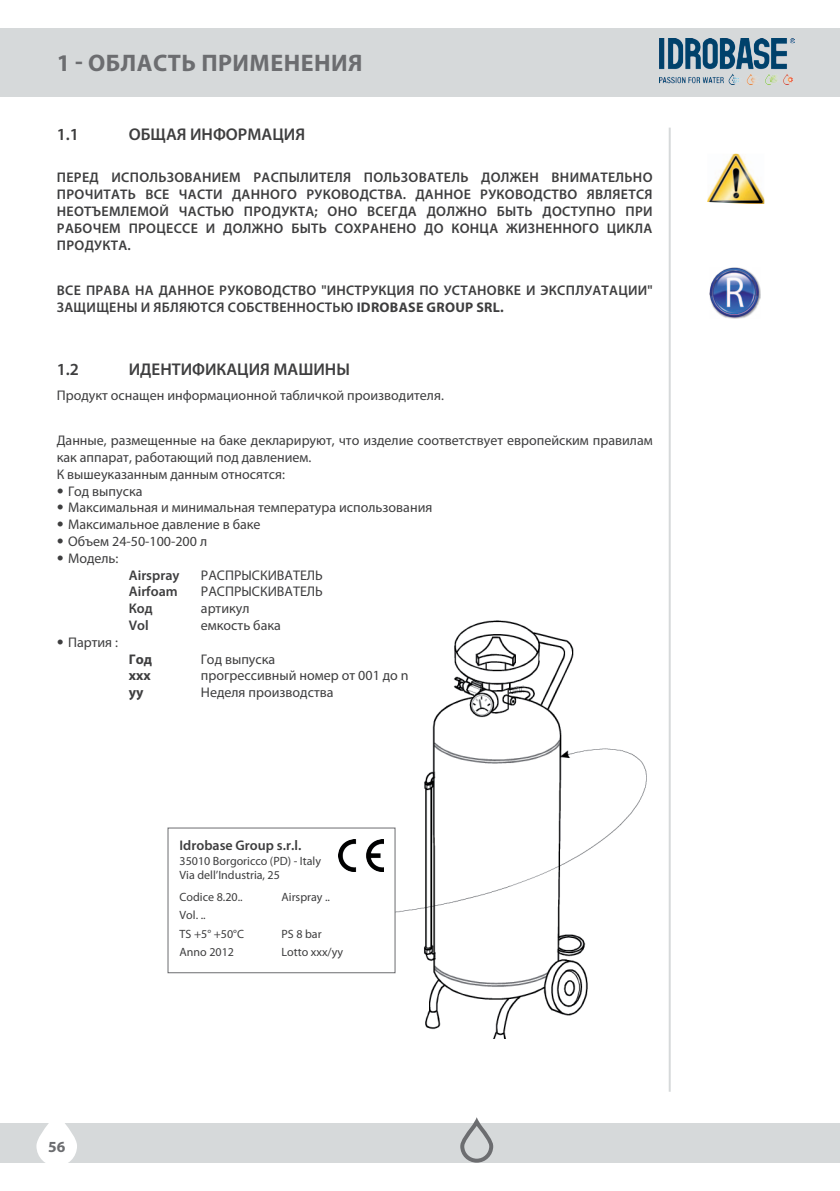
<style>
.page{position:relative;width:840px;height:1191px;background:#fff}
.page>*{position:absolute;margin:0;border:0;box-sizing:border-box;transform-origin:0 0}
.t1{font:700 24px "Myriad Pro";letter-spacing:.02em;color:#6c6d70}
.t2{font:600 17px "Myriad Pro";color:#3e3e3f}
.t3{font:700 15.4px "Myriad Pro";color:#6c6d70}
.t4{font:14px/16.8px "Myriad Pro";color:#3e3e3f}
.t5{font:600 14px/16.8px "Myriad Pro";letter-spacing:.02em;color:#3e3e3f;text-align:justify}
.t6{font:600 14px "Myriad Pro";color:#3e3e3f}
.t7{font:700 14px "Myriad Pro";color:#3e3e3f}
.t8{font:12px/14.4px "Myriad Pro";color:#3e3e3f}
.s1{font-weight:700}
.s2{font-family:"Helvetica Neue LT Std";font-stretch:condensed}
</style>
<div class="page">
<div style="left:0;top:1123px;width:839px;height:39px;background:#d6d9da"></div>
<div style="left:0;top:28px;width:839px;height:68px;background:#d6d9da"></div>
<svg style="left:36px;top:1123px;width:41px;height:40px"></svg>
<svg style="left:460px;top:1117px;width:33px;height:45px"></svg>
<hr style="left:668px;top:128px;width:2px;height:963px;background:#d6d9da">
<img style="left:707px;top:154px;width:56px;height:50px">
<img style="left:709px;top:267px;width:51px;height:51px">
<img style="left:395px;top:620px;width:252px;height:418px">
<div style="left:168px;top:827px;width:227px;height:146px;border:1px solid #6c6d70"></div>
<img style="left:338px;top:839px;width:45px;height:32px">
<img style="left:659px;top:38px;width:135px;height:46px">
<h1 class="t1" style="left:57px;top:48px;width:307px">1 - ОБЛАСТЬ ПРИМЕНЕНИЯ</h1>
<p class="t2" style="left:57px;top:124px;width:24px">1.1</p>
<p class="t2" style="left:129px;top:124px;width:178px">ОБЩАЯ ИНФОРМАЦИЯ</p>
<p class="t5" style="left:57px;top:169px;width:597px">ПЕРЕД ИСПОЛЬЗОВАНИЕМ РАСПЫЛИТЕЛЯ ПОЛЬЗОВАТЕЛЬ ДОЛЖЕН ВНИМАТЕЛЬНО ПРОЧИТАТЬ ВСЕ ЧАСТИ ДАННОГО РУКОВОДСТВА. ДАННОЕ РУКОВОДСТВО ЯВЛЯЕТСЯ НЕОТЪЕМЛЕМОЙ ЧАСТЬЮ ПРОДУКТА; ОНО ВСЕГДА ДОЛЖНО БЫТЬ ДОСТУПНО ПРИ РАБОЧЕМ ПРОЦЕССЕ И ДОЛЖНО БЫТЬ СОХРАНЕНО ДО КОНЦА ЖИЗНЕННОГО ЦИКЛА ПРОДУКТА.</p>
<p class="t5" style="left:57px;top:281px;width:597px">ВСЕ ПРАВА НА ДАННОЕ РУКОВОДСТВО "ИНСТРУКЦИЯ ПО УСТАНОВКЕ И ЭКСПЛУАТАЦИИ"<br>ЗАЩИЩЕНЫ И ЯБЛЯЮТСЯ СОБСТВЕННОСТЬЮ <span class="s1">IDROBASE GROUP SRL.</span></p>
<p class="t2" style="left:57px;top:358px;width:24px">1.2</p>
<p class="t2" style="left:129px;top:358px;width:223px">ИДЕНТИФИКАЦИЯ МАШИНЫ</p>
<p class="t4" style="left:57px;top:386px;width:388px">Продукт оснащен информационной табличкой производителя.</p>
<p class="t4" style="left:57px;top:432px;width:597px">Данные, размещенные на баке декларируют, что изделие соответствует европейским правилам как аппарат, работающий под давлением.<br>К вышеуказанным данным относятся:</p>
<p class="t4" style="left:57px;top:482px;width:87px"><span class="s2">•</span> Год выпуска</p>
<p class="t4" style="left:57px;top:499px;width:377px"><span class="s2">•</span> Максимальная и минимальная температура использования</p>
<p class="t4" style="left:57px;top:516px;width:205px"><span class="s2">•</span> Максимальное давление в баке</p>
<p class="t4" style="left:57px;top:532px;width:152px"><span class="s2">•</span> Объем 24-50-100-200 л</p>
<p class="t4" style="left:57px;top:549px;width:63px"><span class="s2">•</span> Модель:</p>
<p class="t6" style="left:129px;top:566px;width:52px">Airspray</p>
<p class="t4" style="left:201px;top:566px;width:123px">РАСПРЫСКИВАТЕЛЬ</p>
<p class="t6" style="left:129px;top:583px;width:50px">Airfoam</p>
<p class="t4" style="left:201px;top:583px;width:123px">РАСПРЫСКИВАТЕЛЬ</p>
<p class="t5" style="left:129px;top:599px;width:25px">Код</p>
<p class="t4" style="left:201px;top:600px;width:50px">артикул</p>
<p class="t5" style="left:129px;top:616px;width:21px">Vol</p>
<p class="t4" style="left:201px;top:616px;width:81px">емкость бака</p>
<p class="t4" style="left:57px;top:633px;width:63px"><span class="s2">•</span> Партия :</p>
<p class="t7" style="left:129px;top:649px;width:25px">Год</p>
<p class="t4" style="left:201px;top:650px;width:76px">Год выпуска</p>
<p class="t7" style="left:129px;top:666px;width:23px">ххх</p>
<p class="t4" style="left:201px;top:667px;width:209px">прогрессивный номер от 001 до n</p>
<p class="t7" style="left:129px;top:683px;width:16px">уу</p>
<p class="t4" style="left:201px;top:684px;width:134px">Неделя производства</p>
<p class="t6" style="left:179px;top:836px;width:123px">Idrobase Group s.r.l.</p>
<p class="t8" style="left:179px;top:853px;width:143px">35010 Borgoricco (PD) - Italy<br>Via dell’Industria, 25</p>
<p class="t8" style="left:179px;top:889px;width:64px">Codice 8.20..</p>
<p class="t8" style="left:281px;top:889px;width:50px">Airspray ..</p>
<p class="t8" style="left:179px;top:905px;width:66px;line-height:18.6px">Vol. ..<br>TS +5° +50°C</p>
<p class="t8" style="left:281px;top:926px;width:42px">PS 8 bar</p>
<p class="t3" style="left:48px;top:1136px;width:19px">56</p>
<p class="t8" style="left:179px;top:945px;width:56px">Anno 2012</p>
<p class="t8" style="left:281px;top:945px;width:63px">Lotto xxx/yy</p>
</div>
